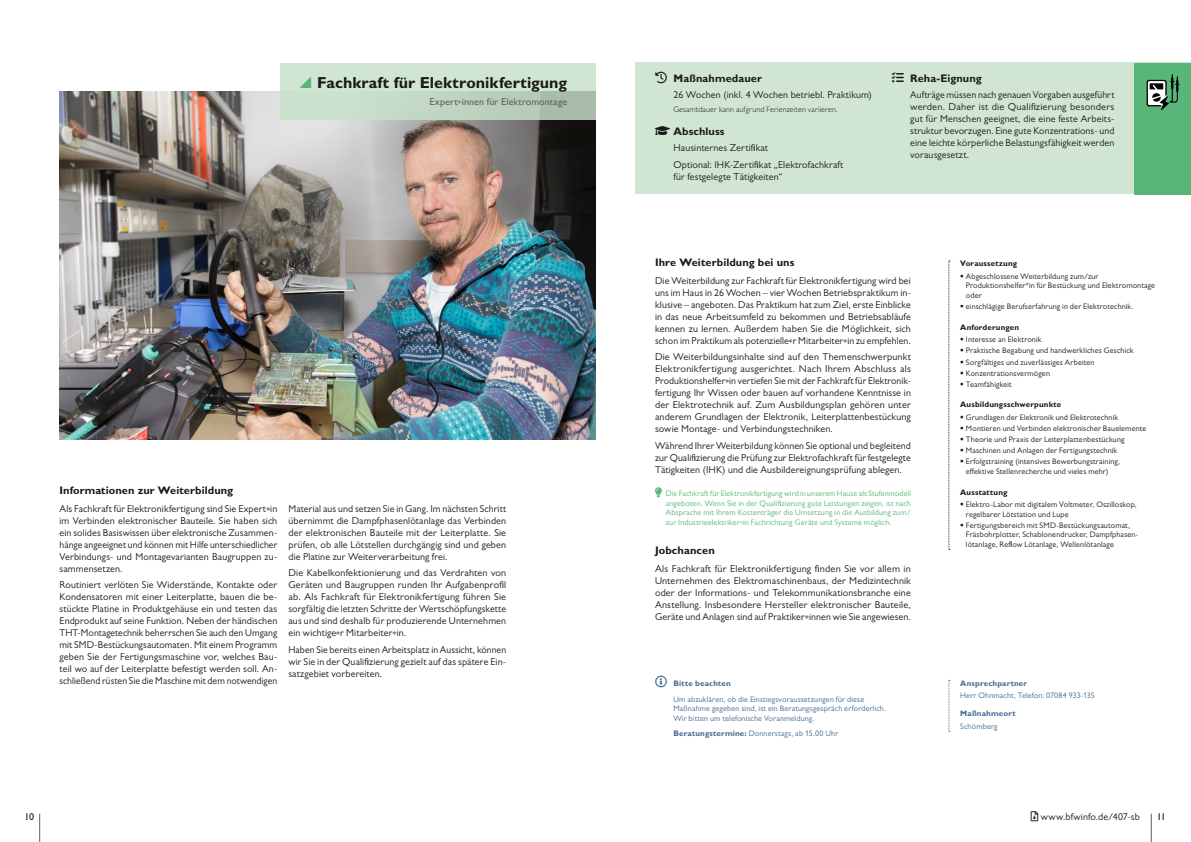
<style>
.page{position:relative;width:1191px;height:842px;background:#fff}
.page>*{position:absolute;margin:0;border:0;box-sizing:border-box;transform-origin:0 0}
.t1{font:700 16px "Gill Sans MT Pro";color:#1a1a18}
.t2{font:700 11px "Gill Sans MT Pro";letter-spacing:.005em;color:#1a1a18}
.t3{font:10px/12px "Gill Sans MT Pro";letter-spacing:.01em;color:#1a1a18;text-align:justify}
.t4{font:500 10px "Gill Sans MT Pro";letter-spacing:.005em;color:#5f605e}
.t5{font:500 10px "Gill Sans MT Pro";color:#1a1a18}
.t6{font:8px/11px "Gill Sans MT Pro";letter-spacing:.02em;color:#1a1a18}
.t7{font:8px/9.6px "Gill Sans MT Pro";letter-spacing:.02em;color:#58b678;text-align:justify}
.t8{font:8px/9.6px "Gill Sans MT Pro";letter-spacing:.02em;color:#436a91}
.t9{font:700 8px "Gill Sans MT Pro";letter-spacing:.02em;color:#1a1a18}
.t10{font:300 8px "Gill Sans MT Pro";letter-spacing:.015em;color:#1a1a18}
.t11{font:700 8px "Gill Sans MT Pro";letter-spacing:.02em;color:#436a91}
.s1{font-weight:400}
.s2{font-weight:700}
</style>
<div class="page">
<svg style="left:1151px;top:814px;width:1px;height:28px"></svg>
<svg style="left:39px;top:814px;width:1px;height:28px"></svg>
<svg style="left:948px;top:680px;width:2px;height:52px"></svg>
<div style="left:635px;top:63px;width:556px;height:131px;background:#d0e6d2"></div>
<div style="left:1134px;top:63px;width:57px;height:131px;background:#58b678"></div>
<svg style="left:1146px;top:73px;width:33px;height:37px"></svg>
<img style="left:60px;top:91px;width:535px;height:348px">
<svg style="left:279px;top:63px;width:316px;height:56px;background:#c7dcc9"></svg>
<svg style="left:948px;top:261px;width:2px;height:289px"></svg>
<svg style="left:300px;top:76px;width:11px;height:12px"></svg>
<h1 class="t1" style="left:317px;top:72px;width:252px">Fachkraft für Elektronikfertigung</h1>
<p class="t4" style="left:429px;top:96px;width:139px">Expert<span class="s1">*</span>innen für Elektromontage</p>
<p class="t2" style="left:60px;top:484px;width:175px">Informationen zur Weiterbildung</p>
<p class="t3" style="left:60px;top:503px;width:219px">Als Fachkraft für Elektronikfertigung sind Sie Expert*in im Verbinden elektronischer Bauteile. Sie haben sich ein solides Basiswissen über elektronische Zusammen&shy;hänge angeeignet und können mit Hilfe unterschiedlicher Verbindungs- und Montagevarianten Baugruppen zu&shy;sammensetzen.</p>
<p class="t3" style="left:60px;top:579px;width:219px">Routiniert verlöten Sie Widerstände, Kontakte oder Kondensatoren mit einer Leiterplatte, bauen die be&shy;stückte Platine in Produktgehäuse ein und testen das Endprodukt auf seine Funktion. Neben der händischen THT-Montagetechnik beherrschen Sie auch den Umgang mit SMD-Bestückungsautomaten. Mit einem Programm geben Sie der Fertigungsmaschine vor, welches Bau&shy;teil wo auf der Leiterplatte befestigt werden soll. An&shy;schließend rüsten Sie die Maschine mit dem notwendigen</p>
<p class="t3" style="left:288px;top:503px;width:219px">Material aus und setzen Sie in Gang. Im nächsten Schritt übernimmt die Dampfphasenlötanlage das Verbinden der elektronischen Bauteile mit der Leiterplatte. Sie prüfen, ob alle Lötstellen durchgängig sind und geben die Platine zur Weiterverarbeitung frei.</p>
<p class="t3" style="left:288px;top:567px;width:219px">Die Kabelkonfektionierung und das Verdrahten von Geräten und Baugruppen runden Ihr Aufgabenprofil ab. Als Fachkraft für Elektronikfertigung führen Sie sorgfältig die letzten Schritte der Wertschöpfungskette aus und sind deshalb für produzierende Unternehmen ein wichtige*r Mitarbeiter*in.</p>
<p class="t3" style="left:288px;top:643px;width:219px">Haben Sie bereits einen Arbeitsplatz in Aussicht, können wir Sie in der Qualifizierung gezielt auf das spätere Ein&shy;satzgebiet vorbereiten.</p>
<p class="t2" style="left:673px;top:71px;width:90px">Maßnahmedauer</p>
<p class="t3" style="left:673px;top:88px;width:200px">26 Wochen (inkl. 4 Wochen betriebl. Praktikum)</p>
<p class="t10" style="left:673px;top:104px;width:166px">Gesamtdauer kann aufgrund Ferienzeiten variieren.</p>
<p class="t2" style="left:673px;top:124px;width:53px">Abschluss</p>
<p class="t3" style="left:673px;top:140px;width:171px;line-height:16.2px">Hausinternes Zertifikat<br>Optional: IHK-Zertifikat „Elektrofachkraft</p>
<p class="t3" style="left:673px;top:170px;width:111px">für festgelegte Tätigkeiten“</p>
<p class="t2" style="left:910px;top:71px;width:73px">Reha-Eignung</p>
<p class="t3" style="left:910px;top:88px;width:206px">Aufträge müssen nach genauen Vorgaben ausgeführt werden. Daher ist die Qualifizierung besonders gut für Menschen geeignet, die eine feste Arbeits&shy;struktur bevorzugen. Eine gute Konzentrations- und eine leichte körperliche Belastungsfähigkeit werden vorausgesetzt.</p>
<p class="t2" style="left:655px;top:256px;width:141px">Ihre Weiterbildung bei uns</p>
<p class="t3" style="left:655px;top:275px;width:257px">Die Weiterbildung zur Fachkraft für Elektronikfertigung wird bei uns im Haus in 26 Wochen – vier Wochen Betriebspraktikum in&shy;klusive – angeboten. Das Praktikum hat zum Ziel, erste Einblicke in das neue Arbeitsumfeld zu bekommen und Betriebsabläufe kennen zu lernen. Außerdem haben Sie die Möglichkeit, sich schon im Praktikum als potenzielle*r Mitarbeiter*in zu empfehlen.</p>
<p class="t3" style="left:655px;top:351px;width:257px">Die Weiterbildungsinhalte sind auf den Themenschwerpunkt Elektronikfertigung ausgerichtet. Nach Ihrem Abschluss als Produktionshelfer*in vertiefen Sie mit der Fachkraft für Elektronik&shy;fertigung Ihr Wissen oder bauen auf vorhandene Kenntnisse in der Elektrotechnik auf. Zum Ausbildungsplan gehören unter anderem Grundlagen der Elektronik, Leiterplattenbestückung sowie Montage- und Verbindungstechniken.</p>
<p class="t3" style="left:655px;top:439px;width:257px">Während Ihrer Weiterbildung können Sie optional und begleitend zur Qualifizierung die Prüfung zur Elektrofachkraft für festgelegte Tätigkeiten (IHK) und die Ausbildereignungsprüfung ablegen.</p>
<p class="t7" style="left:666px;top:488px;width:246px;text-indent:-11px">●▼◆● Die Fachkraft für Elektronikfertigung wird in unserem Hause als Stufenmodell angeboten. Wenn Sie in der Qualifizierung gute Leistungen zeigen, ist nach Absprache mit Ihrem Kostenträger die Umsetzung in die Ausbildung zum/ zur Industrieelektriker<sub>*</sub>in Fachrichtung Geräte und Systeme möglich.</p>
<p class="t2" style="left:655px;top:544px;width:61px">Jobchancen</p>
<p class="t3" style="left:655px;top:563px;width:257px">Als Fachkraft für Elektronikfertigung finden Sie vor allem in Unternehmen des Elektromaschinenbaus, der Medizintechnik oder der Informations- und Telekommunikationsbranche eine Anstellung. Insbesondere Hersteller elektronischer Bauteile, Geräte und Anlagen sind auf Praktiker*innen wie Sie angewiesen.</p>
<p class="t11" style="left:673px;top:679px;width:59px">Bitte beachten</p>
<p class="t8" style="left:673px;top:694px;width:214px">Um abzuklären, ob die Einstiegsvoraussetzungen für diese<br>Maßnahme gegeben sind, ist ein Beratungsgespräch erforderlich.<br>Wir bitten um telefonische Voranmeldung.</p>
<p class="t8" style="left:673px;top:729px;width:166px"><span class="s2">Beratungstermine:</span> Donnerstags, ab 15.00 Uhr</p>
<p class="t9" style="left:960px;top:259px;width:58px">Voraussetzung</p>
<p class="t6" style="left:966px;top:271px;width:191px;line-height:9.6px">Abgeschlossene Weiterbildung zum/zur<br>Produktionshelfer*in für Bestückung und Elektromontage oder</p>
<p class="t6" style="left:966px;top:301px;width:169px">einschlägige Berufserfahrung in der Elektrotechnik.</p>
<p class="t9" style="left:960px;top:322px;width:60px">Anforderungen</p>
<p class="t6" style="left:966px;top:334px;width:169px">Interesse an Elektronik<br>Praktische Begabung und handwerkliches Geschick<br>Sorgfältiges und zuverlässiges Arbeiten<br>Konzentrationsvermögen<br>Teamfähigkeit</p>
<p class="t9" style="left:960px;top:400px;width:103px">Ausbildungsschwerpunkte</p>
<p class="t6" style="left:966px;top:412px;width:182px">Grundlagen der Elektronik und Elektrotechnik Montieren und Verbinden elektronischer Bauelemente Theorie und Praxis der Leiterplattenbestückung Maschinen und Anlagen der Fertigungstechnik Erfolgstraining (intensives Bewerbungstraining,</p>
<p class="t6" style="left:966px;top:465px;width:144px">effektive Stellenrecherche und vieles mehr)</p>
<p class="t9" style="left:960px;top:487px;width:49px">Ausstattung</p>
<p class="t6" style="left:966px;top:499px;width:172px;line-height:9.6px">Elektro-Labor mit digitalem Voltmeter, Oszilloskop, regelbarer Lötstation und Lupe</p>
<p class="t6" style="left:966px;top:520px;width:174px;line-height:9.6px">Fertigungsbereich mit SMD-Bestückungsautomat,<br>Fräsbohrplotter, Schablonendrucker, Dampfphasen&shy;lötanlage, Reflow Lötanlage, Wellenlötanlage</p>
<p class="t11" style="left:960px;top:678px;width:68px">Ansprechpartner</p>
<p class="t8" style="left:960px;top:691px;width:136px">Herr Ohnmacht, Telefon: 07084 933-135</p>
<p class="t11" style="left:960px;top:709px;width:57px">Maßnahmeort</p>
<p class="t8" style="left:960px;top:721px;width:39px">Schömberg</p>
<p class="t5" style="left:24px;top:811px;width:11px">10</p>
<p class="t3" style="left:1031px;top:811px;width:110px">●□■●□ www.bfwinfo.de/407-sb</p>
<p class="t5" style="left:1157px;top:811px;width:10px">11</p>
</div>
